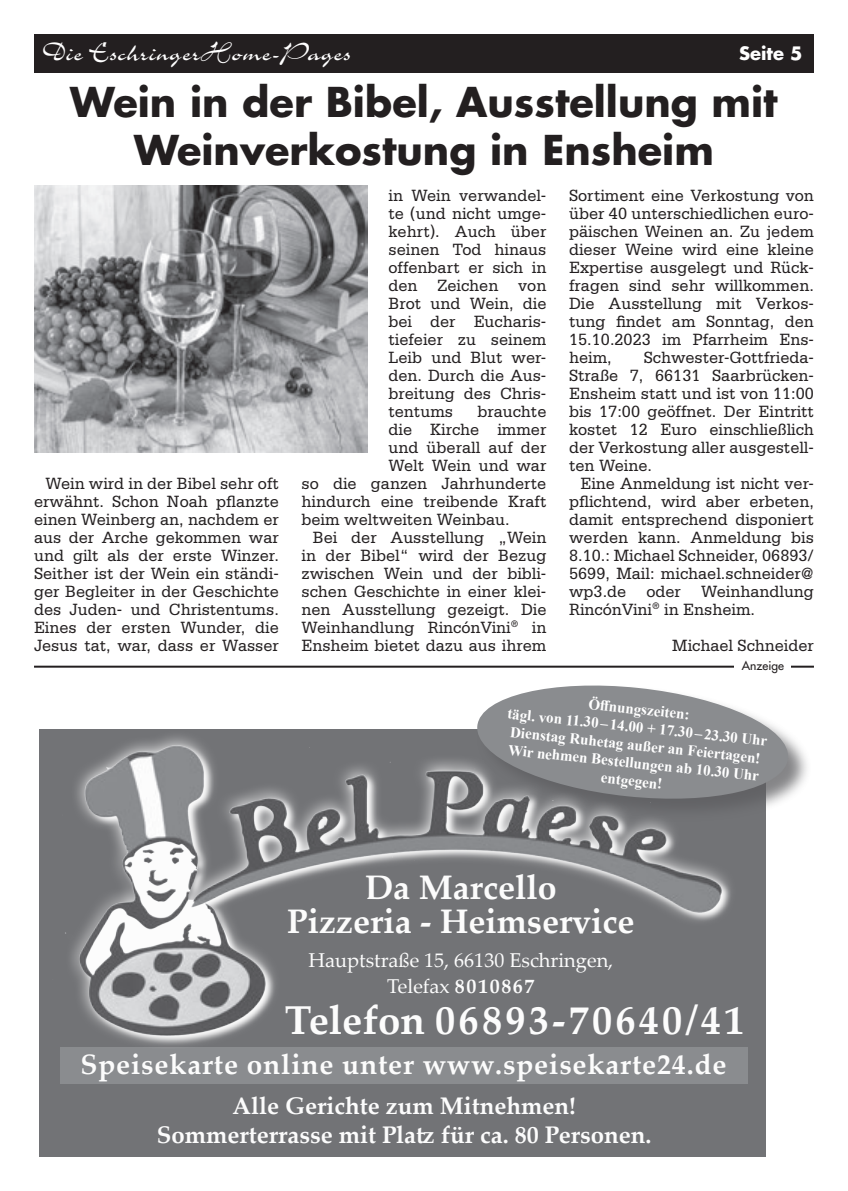
<style>
.page{position:relative;width:848px;height:1191px;background:#fff}
.page>*{position:absolute;margin:0;border:0;box-sizing:border-box;transform-origin:0 0}
.t1{font:700 40.2px "Palatino Linotype";letter-spacing:.08em;color:#fcfcfc}
.Uberschrift{font:700 40px/48px "Futura LT";color:#231f20;text-align:center}
.t2{font:700 34px/34px "Palatino Linotype";color:#fcfcfc;text-align:center}
.t3{font:29px "Charme LT";color:#fff}
.t4{font:700 28px "Palatino Linotype";letter-spacing:.03em;color:#fcfcfc}
.t5{font:700 24px/28.8px "Palatino Linotype";color:#fcfcfc;text-align:center}
.t6{font:20px/26px "Palatino Linotype";color:#fcfcfc;text-align:center}
.t7{font:700 18px "Futura LT";color:#fff}
.Grundtext{font:17.2px/18px "Serifa LT";color:#231f20;text-align:justify;scale:.95 1}
.Zwischenüberschrift{font:700 15px "Times New Roman";color:#fff}
.t8{font:12px "Futura LT";color:#231f20}
.s1{font-weight:700}
</style>
<div class="page">
<div style="left:34px;top:34px;width:780px;height:38px;background:#231f20"></div>
<div style="left:40px;top:729px;width:725px;height:427px;background:#727376"></div>
<div style="left:60px;top:1046px;width:688px;height:37px;background:#8a8c8f"></div>
<div style="left:477px;top:684px;width:334px;height:138px;background:#5d5d60;opacity:.75"></div>
<svg style="left:477px;top:684px;width:314px;height:121px"></svg>
<img style="left:60px;top:727px;width:691px;height:320px">
<hr style="left:34px;top:665px;width:780px;height:2px;background:#231f20">
<div style="left:734px;top:660px;width:57px;height:13px;background:#fff"></div>
<img style="left:34px;top:186px;width:333px;height:266px">
<p class="t3" style="left:43px;top:38px;width:310px">Die EschringerHome-Pages</p>
<p class="t7" style="left:739px;top:42px;width:65px">Seite 5</p>
<p class="Uberschrift" style="left:70px;top:77px;width:709px">Wein in der Bibel, Ausstellung mit<br>Weinverkostung in Ensheim</p>
<p class="Grundtext" style="left:34px;top:474px;width:259px;text-indent:11px">Wein wird in der Bibel sehr oft erwähnt. Schon Noah pflanzte einen Weinberg an, nachdem er aus der Arche gekommen war und gilt als der erste Winzer.<br>Seither ist der Wein ein ständi&shy;ger Begleiter in der Geschichte des Juden- und Christentums.<br>Eines der ersten Wunder, die Jesus tat, war, dass er Wasser</p>
<p class="Grundtext" style="left:388px;top:186px;width:168px">in Wein verwandel&shy;te (und nicht umge&shy;kehrt). Auch über seinen Tod hinaus offenbart er sich in den Zeichen von Brot und Wein, die bei der Eucharis&shy;tiefeier zu seinem Leib und Blut wer&shy;den. Durch die Aus&shy;breitung des Chris&shy;tentums</p>
<p class="Grundtext" style="left:477px;top:402px;width:74px">brauchte</p>
<p class="Grundtext" style="left:388px;top:420px;width:168px">die Kirche immer</p>
<p class="Grundtext" style="left:388px;top:438px;width:168px">und überall auf der</p>
<p class="Grundtext" style="left:388px;top:456px;width:168px">Welt Wein und war</p>
<p class="Grundtext" style="left:301px;top:474px;width:259px">so die ganzen Jahrhunderte</p>
<p class="Grundtext" style="left:301px;top:492px;width:259px">hindurch eine treibende Kraft</p>
<p class="Grundtext" style="left:301px;top:510px;width:221px">beim weltweiten Weinbau.</p>
<p class="Grundtext" style="left:301px;top:528px;width:259px;text-indent:11px">Bei der Ausstellung „Wein in der Bibel“ wird der Bezug zwischen Wein und der bibli&shy;schen Geschichte in einer klei&shy;nen Ausstellung gezeigt. Die Weinhandlung RincónVini<sup>®</sup> in Ensheim bietet dazu aus ihrem</p>
<p class="Grundtext" style="left:569px;top:186px;width:259px">Sortiment eine Verkostung von über 40 unterschiedlichen euro&shy;päischen Weinen an. Zu jedem dieser Weine wird eine kleine Expertise ausgelegt und Rück&shy;fragen sind sehr willkommen.<br>Die Ausstellung mit Verkos&shy;tung findet am Sonntag, den 15.10.2023 im Pfarrheim Ens&shy;heim,</p>
<p class="Grundtext" style="left:569px;top:348px;width:259px;text-indent:75px">Schwester-Gottfrieda-Straße 7, 66131 Saarbrücken-Ensheim statt und ist von 11:00 bis 17:00 geöffnet. Der Eintritt kostet 12 Euro einschließlich der Verkostung aller ausgestell&shy;ten Weine.</p>
<p class="Grundtext" style="left:569px;top:474px;width:259px;text-indent:11px">Eine Anmeldung ist nicht ver&shy;pflichtend, wird aber erbeten, damit entsprechend disponiert werden kann. Anmeldung bis 8.10.: Michael Schneider, 06893/ 5699, Mail: michael.schneider@ wp3.de oder Weinhandlung RincónVini<sup>®</sup> in Ensheim.</p>
<p class="Grundtext" style="left:672px;top:636px;width:151px">Michael Schneider</p>
<p class="t8" style="left:741px;top:657px;width:44px">Anzeige</p>
<p class="Zwischenüberschrift" style="left:590px;top:693px;width:103px;rotate:6deg">Öffnungszeiten:</p>
<p class="Zwischenüberschrift" style="left:508px;top:702px;width:263px;rotate:6deg">tägl. von 11.30 –14.00 + 17.30–23.30 Uhr</p>
<p class="Zwischenüberschrift" style="left:511px;top:721px;width:253px;rotate:6deg">Dienstag Ruhetag außer an Feiertagen!</p>
<p class="Zwischenüberschrift" style="left:509px;top:739px;width:253px;rotate:6deg">Wir nehmen Bestellungen ab 10.30 Uhr</p>
<p class="Zwischenüberschrift" style="left:602px;top:766px;width:63px;rotate:6deg">entgegen!</p>
<p class="t2" style="left:287px;top:869px;width:349px">Da Marcello<br>Pizzeria - Heimservice</p>
<p class="t6" style="left:308px;top:946px;width:306px">Hauptstraße 15, 66130 Eschringen,<br>Telefax <span class="s1">8010867</span></p>
<p class="t1" style="left:285px;top:991px;width:461px">Telefon 06893-70640/41</p>
<p class="t4" style="left:80px;top:1045px;width:647px">Speisekarte online unter www.speisekarte24.de</p>
<p class="t5" style="left:157px;top:1090px;width:496px">Alle Gerichte zum Mitnehmen!<br>Sommerterrasse mit Platz für ca. 80 Personen.</p>
</div>
